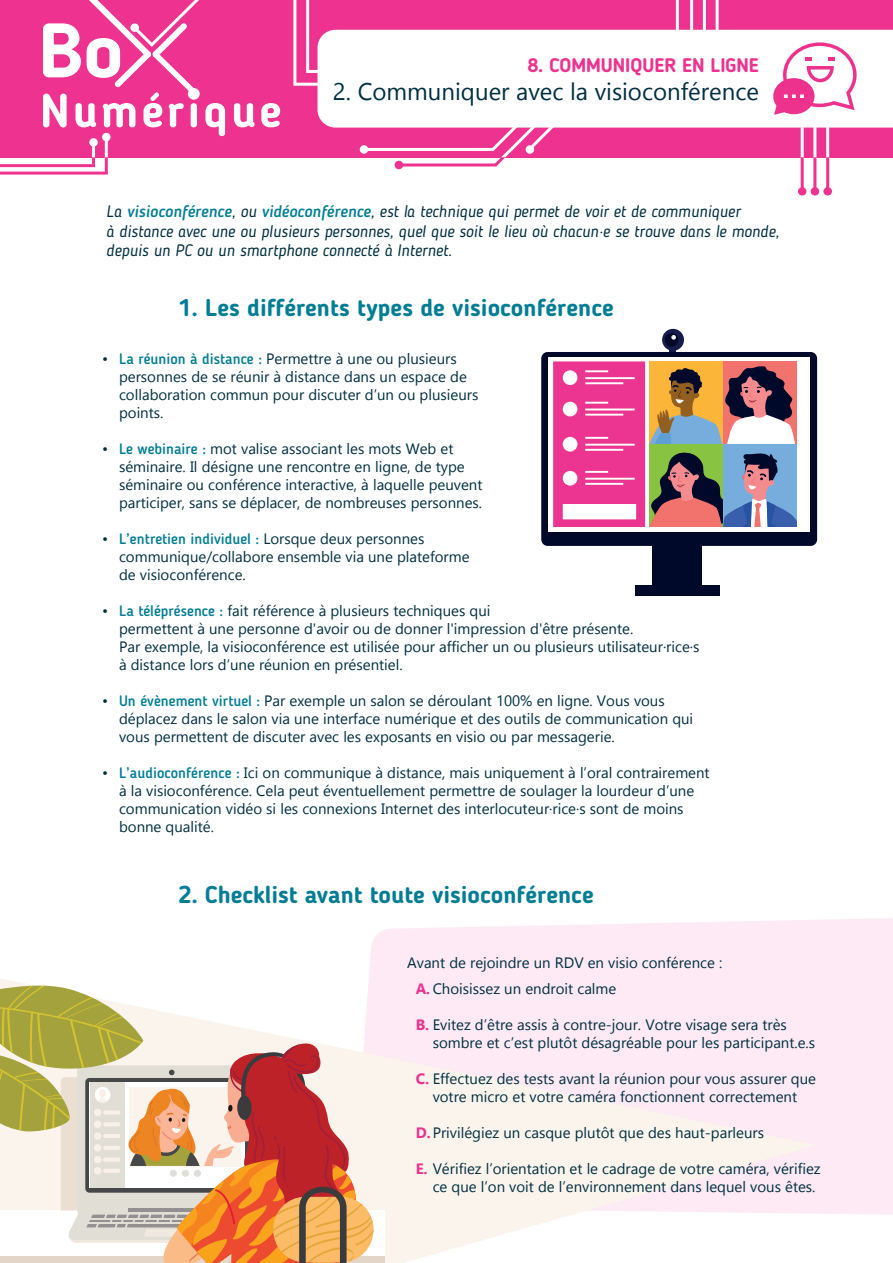
<style>
.page{position:relative;width:893px;height:1263px;background:#fff}
.page>*{position:absolute;margin:0;border:0;box-sizing:border-box;transform-origin:0 0}
.Titres{font:700 24px "Blogger Sans";color:#007d94}
.t1{font:24px "Gadugi";color:#002f41}
.t2{font:700 19.5px "Blogger Sans";color:#ed328f}
.t3{font:italic 16.5px/19.8px "Blogger Sans";color:#002f41}
.Paragraphe{font:15px/18px "Gadugi";color:#002f41}
.s1{font-weight:500;color:#007d94}
.s2{font-family:"Blogger Sans";font-weight:500;color:#007d94}
.s3{font-weight:700;color:#ed328f}
</style>
<div class="page">
<div style="left:369px;top:918px;width:524px;height:297px;background:#fdeaf4"></div>
<div style="left:541px;top:352px;width:276px;height:194px;background:#00092a;border-radius:6px"></div>
<div style="left:548px;top:357px;width:262px;height:174px;background:#fff"></div>
<div style="left:553px;top:361px;width:92px;height:166px;background:#ec3591"></div>
<div style="left:563px;top:370px;width:14px;height:15px;background:#fff;border-radius:50%"></div>
<hr style="left:585px;top:370px;width:23px;height:2px;background:#fff">
<hr style="left:585px;top:377px;width:50px;height:2px;background:#fff">
<hr style="left:585px;top:382px;width:38px;height:2px;background:#fff">
<div style="left:563px;top:402px;width:14px;height:14px;background:#fff;border-radius:50%"></div>
<hr style="left:585px;top:402px;width:23px;height:2px;background:#fff">
<hr style="left:585px;top:408px;width:50px;height:2px;background:#fff">
<hr style="left:585px;top:414px;width:38px;height:2px;background:#fff">
<div style="left:563px;top:437px;width:14px;height:15px;background:#fff;border-radius:50%"></div>
<hr style="left:585px;top:437px;width:23px;height:2px;background:#fff">
<hr style="left:585px;top:444px;width:50px;height:2px;background:#fff">
<hr style="left:585px;top:449px;width:38px;height:2px;background:#fff">
<div style="left:563px;top:471px;width:14px;height:15px;background:#fff;border-radius:50%"></div>
<hr style="left:585px;top:471px;width:23px;height:2px;background:#fff">
<hr style="left:585px;top:478px;width:50px;height:2px;background:#fff">
<hr style="left:585px;top:483px;width:38px;height:2px;background:#fff">
<div style="left:563px;top:504px;width:73px;height:15px;background:#fff"></div>
<div style="left:723px;top:361px;width:73px;height:83px;background:#f2736d"></div>
<div style="left:650px;top:361px;width:73px;height:83px;background:#fbb539"></div>
<svg style="left:650px;top:366px;width:145px;height:78px"></svg>
<div style="left:650px;top:444px;width:73px;height:83px;background:#88c342"></div>
<div style="left:723px;top:444px;width:73px;height:83px;background:#77addd"></div>
<svg style="left:650px;top:452px;width:146px;height:75px"></svg>
<div style="left:653px;top:540px;width:49px;height:49px;background:#00092a"></div>
<div style="left:635px;top:585px;width:85px;height:11px;background:#00092a"></div>
<svg style="left:662px;top:329px;width:22px;height:22px"></svg>
<div style="left:669px;top:345px;width:7px;height:7px;background:#171d4b"></div>
<div style="left:665px;top:333px;width:13px;height:14px;background:#00092a;border-radius:50%"></div>
<svg style="left:671px;top:335px;width:5px;height:5px"></svg>
<svg style="left:0;top:978px;width:816px;height:285px;background:#fcf0f3"></svg>
<div style="left:0;top:1210px;width:384px;height:53px;background:#fff"></div>
<div style="left:0;top:1257px;width:384px;height:6px;background:#e3d6c8"></div>
<svg style="left:0;top:984px;width:374px;height:279px"></svg>
<div style="left:0;top:0;width:893px;height:157px;background:#ed328f"></div>
<div style="left:317px;top:30px;width:576px;height:98px;background:#fff"></div>
<hr style="left:676px;top:0;width:3px;height:31px;background:#fff">
<hr style="left:364px;top:148px;width:129px;height:3px;background:#fff">
<div style="left:360px;top:145px;width:8px;height:9px;background:#fff;border-radius:50%"></div>
<hr style="left:801px;top:127px;width:3px;height:40px;background:#fff">
<hr style="left:813px;top:124px;width:3px;height:43px;background:#fff">
<hr style="left:826px;top:122px;width:3px;height:45px;background:#fff">
<hr style="left:690px;top:0;width:3px;height:31px;background:#fff">
<hr style="left:703px;top:0;width:3px;height:31px;background:#fff">
<hr style="left:716px;top:0;width:3px;height:31px;background:#fff">
<hr style="left:105px;top:141px;width:3px;height:32px;background:#fff">
<hr style="left:92px;top:144px;width:3px;height:35px;background:#fff">
<hr style="left:306px;top:0;width:3px;height:73px;background:#fff">
<hr style="left:293px;top:0;width:3px;height:86px;background:#fff">
<hr style="left:308px;top:70px;width:34px;height:3px;background:#fff">
<hr style="left:295px;top:83px;width:56px;height:3px;background:#fff">
<div style="left:89px;top:138px;width:9px;height:9px;background:#fff;border-radius:50%"></div>
<div style="left:102px;top:133px;width:9px;height:8px;background:#fff;border-radius:50%"></div>
<hr style="left:801px;top:157px;width:3px;height:33px;background:#ed328f">
<hr style="left:813px;top:157px;width:3px;height:35px;background:#ed328f">
<div style="left:811px;top:187px;width:8px;height:9px;background:#ed328f;border-radius:50%"></div>
<div style="left:798px;top:187px;width:8px;height:9px;background:#ed328f;border-radius:50%"></div>
<hr style="left:826px;top:157px;width:3px;height:35px;background:#ed328f">
<div style="left:823px;top:187px;width:9px;height:9px;background:#ed328f;border-radius:50%"></div>
<hr style="left:399px;top:163px;width:97px;height:3px;background:#ed328f">
<div style="left:395px;top:161px;width:8px;height:8px;background:#ed328f;border-radius:50%"></div>
<svg style="left:488px;top:119px;width:69px;height:47px"></svg>
<svg style="left:92px;top:157px;width:3px;height:7px"></svg>
<hr style="left:0;top:164px;width:95px;height:3px;background:#ed328f">
<hr style="left:105px;top:157px;width:3px;height:16px;background:#ed328f">
<hr style="left:0;top:172px;width:108px;height:3px;background:#ed328f">
<svg style="left:234px;top:103px;width:21px;height:24px"></svg>
<svg style="left:261px;top:103px;width:19px;height:24px"></svg>
<svg style="left:43px;top:0;width:182px;height:136px"></svg>
<div style="left:188px;top:88px;width:12px;height:12px;background:#fff;border-radius:50%"></div>
<div style="left:130px;top:23px;width:9px;height:9px;background:#fff;border-radius:50%"></div>
<svg style="left:773px;top:42px;width:84px;height:73px"></svg>
<h2 class="t2" style="left:528px;top:53px;width:233px">8. COMMUNIQUER EN LIGNE</h2>
<h1 class="t1" style="left:333px;top:78px;width:427px">2. Communiquer avec la visioconférence</h1>
<p class="t3" style="left:106px;top:201px;width:674px">La <span class="s1">visioconférence</span>, ou <span class="s1">vidéoconférence</span>, est la technique qui permet de voir et de communiquer<br>à distance avec une ou plusieurs personnes, quel que soit le lieu où chacun·e se trouve dans le monde, depuis un PC ou un smartphone connecté à Internet.</p>
<p class="Titres" style="left:179px;top:293px;width:437px">1. Les différents types de visioconférence</p>
<p class="Paragraphe" style="left:119px;top:349px;width:361px;text-indent:-17px">• <span class="s2">La réunion à distance :</span> Permettre à une ou plusieurs personnes de se réunir à distance dans un espace de collaboration commun pour discuter d’un ou plusieurs points.</p>
<p class="Paragraphe" style="left:119px;top:439px;width:365px;text-indent:-17px">• <span class="s2">Le webinaire :</span> mot valise associant les mots Web et séminaire. Il désigne une rencontre en ligne, de type séminaire ou conférence interactive, à laquelle peuvent participer, sans se déplacer, de nombreuses personnes.</p>
<p class="Paragraphe" style="left:119px;top:529px;width:352px;text-indent:-17px">• <span class="s2">L’entretien individuel :</span> Lorsque deux personnes communique/collabore ensemble via une plateforme de visioconférence.</p>
<p class="Paragraphe" style="left:119px;top:601px;width:582px;text-indent:-17px">• <span class="s2">La téléprésence :</span> fait référence à plusieurs techniques qui<br>permettent à une personne d'avoir ou de donner l'impression d'être présente.<br>Par exemple, la visioconférence est utilisée pour afficher un ou plusieurs utilisateur·rice·s à distance lors d’une réunion en présentiel.</p>
<p class="Paragraphe" style="left:119px;top:691px;width:576px;text-indent:-17px">• <span class="s2">Un évènement virtuel :</span> Par exemple un salon se déroulant 100% en ligne. Vous vous déplacez dans le salon via une interface numérique et des outils de communication qui vous permettent de discuter avec les exposants en visio ou par messagerie.</p>
<p class="Paragraphe" style="left:119px;top:763px;width:592px;text-indent:-17px">• <span class="s2">L’audioconférence :</span> Ici on communique à distance, mais uniquement à l’oral contrairement à la visioconférence. Cela peut éventuellement permettre de soulager la lourdeur d’une communication vidéo si les connexions Internet des interlocuteur·rice·s sont de moins bonne qualité.</p>
<p class="Titres" style="left:179px;top:880px;width:417px">2. Checklist avant toute visioconférence</p>
<p class="Paragraphe" style="left:407px;top:953px;width:317px">Avant de rejoindre un RDV en visio conférence :</p>
<p class="Paragraphe" style="left:416px;top:980px;width:202px"><span class="s3">A.</span> Choisissez un endroit calme</p>
<p class="Paragraphe" style="left:433px;top:1016px;width:384px;text-indent:-17px"><span class="s3">B.</span> Evitez d’être assis à contre-jour. Votre visage sera très sombre et c’est plutôt désagréable pour les participant.e.s</p>
<p class="Paragraphe" style="left:416px;top:1070px;width:402px;text-align:center"><span class="s3">C.</span> Effectuez des tests avant la réunion pour vous assurer que votre micro et votre caméra fonctionnent correctement</p>
<p class="Paragraphe" style="left:416px;top:1124px;width:350px"><span class="s3">D.</span>Privilégiez un casque plutôt que des haut-parleurs</p>
<p class="Paragraphe" style="left:433px;top:1160px;width:390px;text-indent:-17px"><span class="s3">E.</span> Vérifiez l’orientation et le cadrage de votre caméra, vérifiez ce que l’on voit de l’environnement dans lequel vous êtes.</p>
</div>
